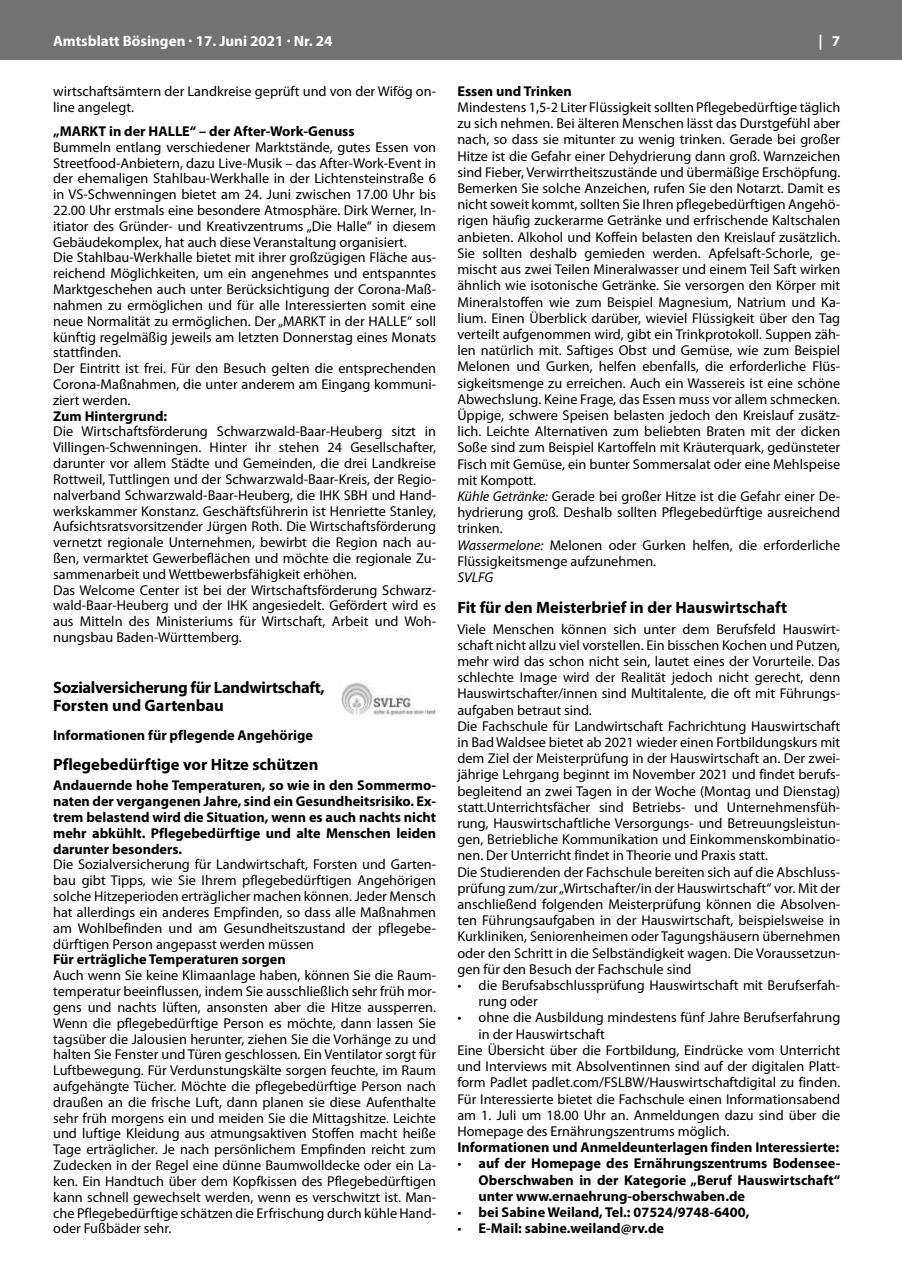
<style>
.page{position:relative;width:902px;height:1280px;background:#fff}
.page>*{position:absolute;margin:0;border:0;box-sizing:border-box;transform-origin:0 0}
.t1{font:700 16.5px "Myriad Pro";color:#000}
.t2{font:700 16.5px/18px "Myriad Pro";letter-spacing:-.02em;color:#000}
.t3{font:700 15px "Myriad Pro";color:#fff}
.t4{font:14.25px/15.8px "Myriad Pro";color:#000}
.t5{font:700 14.25px/15.8px "Myriad Pro";color:#000;text-align:justify}
.t6{font:italic 14.25px "Myriad Pro";color:#000}
.s1{font-style:italic}
.s2{font-weight:400}
</style>
<div class="page">
<div style="left:0;top:0;width:901px;height:60px;background:#727272"></div>
<img style="left:340px;top:681px;width:96px;height:35px">
<p class="t3" style="left:53px;top:31px;width:281px">Amtsblatt Bösingen · 17. Juni 2021 · Nr. 24</p>
<p class="t3" style="left:818px;top:31px;width:23px">| 7</p>
<p class="t4" style="left:53px;top:83px;width:384px">wirtschaftsämtern der Landkreise geprüft und von der Wifög on&shy;line angelegt.</p>
<p class="t5" style="left:53px;top:123px;width:303px">„MARKT in der HALLe“ – der After-Work-Genuss</p>
<p class="t4" style="left:53px;top:139px;width:384px">Bummeln entlang verschiedener Marktstände, gutes Essen von Streetfood-Anbietern, dazu Live-Musik – das After-Work-Event in der ehemaligen Stahlbau-Werkhalle in der Lichtensteinstraße 6 in VS-Schwenningen bietet am 24. Juni zwischen 17.00 Uhr bis 22.00 Uhr erstmals eine besondere Atmosphäre. Dirk Werner, In&shy;itiator des Gründer- und Kreativzentrums „Die Halle“ in diesem Gebäudekomplex, hat auch diese Veranstaltung organisiert.<br>Die Stahlbau-Werkhalle bietet mit ihrer großzügigen Fläche aus&shy;reichend Möglichkeiten, um ein angenehmes und entspanntes Marktgeschehen auch unter Berücksichtigung der Corona-Maß&shy;nahmen zu ermöglichen und für alle Interessierten somit eine neue Normalität zu ermöglichen. Der „MARKT in der HALLE“ soll künftig regelmäßig jeweils am letzten Donnerstag eines Monats stattfinden.<br>Der Eintritt ist frei. Für den Besuch gelten die entsprechenden Corona-Maßnahmen, die unter anderem am Eingang kommuni&shy;ziert werden.</p>
<p class="t5" style="left:53px;top:407px;width:116px">Zum Hintergrund:</p>
<p class="t4" style="left:53px;top:424px;width:384px">Die Wirtschaftsförderung Schwarzwald-Baar-Heuberg sitzt in Villingen-Schwenningen. Hinter ihr stehen 24 Gesellschafter, darunter vor allem Städte und Gemeinden, die drei Landkreise Rottweil, Tuttlingen und der Schwarzwald-Baar-Kreis, der Regio&shy;nalverband Schwarzwald-Baar-Heuberg, die IHK SBH und Hand&shy;werkskammer Konstanz. Geschäftsführerin ist Henriette Stanley, Aufsichtsratsvorsitzender Jürgen Roth. Die Wirtschaftsförderung vernetzt regionale Unternehmen, bewirbt die Region nach au&shy;ßen, vermarktet Gewerbeflächen und möchte die regionale Zu&shy;sammenarbeit und Wettbewerbsfähigkeit erhöhen.<br>Das Welcome Center ist bei der Wirtschaftsförderung Schwarz&shy;wald-Baar-Heuberg und der IHK angesiedelt. Gefördert wird es aus Mitteln des Ministeriums für Wirtschaft, Arbeit und Woh&shy;nungsbau Baden-Württemberg.</p>
<p class="t2" style="left:53px;top:678px;width:273px">Sozialversicherung für Landwirtschaft, forsten und Gartenbau</p>
<p class="t5" style="left:53px;top:726px;width:261px">informationen für pflegende Angehörige</p>
<p class="t1" style="left:53px;top:754px;width:267px">Pflegebedürftige vor Hitze schützen</p>
<p class="t5" style="left:53px;top:777px;width:384px">Andauernde hohe Temperaturen, so wie in den Sommermo&shy;naten der vergangenen Jahre, sind ein Gesundheitsrisiko. ex&shy;trem belastend wird die Situation, wenn es auch nachts nicht mehr abkühlt. Pflegebedürftige und alte Menschen leiden darunter besonders.</p>
<p class="t4" style="left:53px;top:857px;width:384px;text-align:justify">Die Sozialversicherung für Landwirtschaft, Forsten und Garten&shy;bau gibt Tipps, wie Sie Ihrem pflegebedürftigen Angehörigen solche Hitzeperioden erträglicher machen können. Jeder Mensch hat allerdings ein anderes Empfinden, so dass alle Maßnahmen am Wohlbefinden und am Gesundheitszustand der pflegebe&shy;dürftigen Person angepasst werden müssen</p>
<p class="t5" style="left:53px;top:951px;width:234px">für erträgliche Temperaturen sorgen</p>
<p class="t4" style="left:53px;top:967px;width:384px;text-align:justify">Auch wenn Sie keine Klimaanlage haben, können Sie die Raum&shy;temperatur beeinflussen, indem Sie ausschließlich sehr früh mor&shy;gens und nachts lüften, ansonsten aber die Hitze aussperren.<br>Wenn die pflegebedürftige Person es möchte, dann lassen Sie tagsüber die Jalousien herunter, ziehen Sie die Vorhänge zu und halten Sie Fenster und Türen geschlossen. Ein Ventilator sorgt für Luftbewegung. Für Verdunstungskälte sorgen feuchte, im Raum aufgehängte Tücher. Möchte die pflegebedürftige Person nach draußen an die frische Luft, dann planen sie diese Aufenthalte sehr früh morgens ein und meiden Sie die Mittagshitze. Leichte und luftige Kleidung aus atmungsaktiven Stoffen macht heiße Tage erträglicher. Je nach persönlichem Empfinden reicht zum Zudecken in der Regel eine dünne Baumwolldecke oder ein La&shy;ken. Ein Handtuch über dem Kopfkissen des Pflegebedürftigen kann schnell gewechselt werden, wenn es verschwitzt ist. Man&shy;che Pflegebedürftige schätzen die Erfrischung durch kühle Hand&shy;oder Fußbäder sehr.</p>
<p class="t5" style="left:457px;top:83px;width:116px">essen und Trinken</p>
<p class="t4" style="left:457px;top:99px;width:384px;line-height:16.2px">Mindestens 1,5-2 Liter Flüssigkeit sollten Pflegebedürftige täglich zu sich nehmen. Bei älteren Menschen lässt das Durstgefühl aber nach, so dass sie mitunter zu wenig trinken. Gerade bei großer Hitze ist die Gefahr einer Dehydrierung dann groß. Warnzeichen sind Fieber, Verwirrtheitszustände und übermäßige Erschöpfung.<br>Bemerken Sie solche Anzeichen, rufen Sie den Notarzt. Damit es nicht soweit kommt, sollten Sie Ihren pflegebedürftigen Angehö&shy;rigen häufig zuckerarme Getränke und erfrischende Kaltschalen anbieten. Alkohol und Koffein belasten den Kreislauf zusätzlich.<br>Sie sollten deshalb gemieden werden. Apfelsaft-Schorle, ge&shy;mischt aus zwei Teilen Mineralwasser und einem Teil Saft wirken ähnlich wie isotonische Getränke. Sie versorgen den Körper mit Mineralstoffen wie zum Beispiel Magnesium, Natrium und Ka&shy;lium. Einen Überblick darüber, wieviel Flüssigkeit über den Tag verteilt aufgenommen wird, gibt ein Trinkprotokoll. Suppen zäh&shy;len natürlich mit. Saftiges Obst und Gemüse, wie zum Beispiel Melonen und Gurken, helfen ebenfalls, die erforderliche Flüs&shy;sigkeitsmenge zu erreichen. Auch ein Wassereis ist eine schöne Abwechslung. Keine Frage, das Essen muss vor allem schmecken.<br>Üppige, schwere Speisen belasten jedoch den Kreislauf zusätz&shy;lich. Leichte Alternativen zum beliebten Braten mit der dicken Soße sind zum Beispiel Kartoffeln mit Kräuterquark, gedünsteter Fisch mit Gemüse, ein bunter Sommersalat oder eine Mehlspeise mit Kompott.<br><span class="s1">Kühle Getränke:</span> Gerade bei großer Hitze ist die Gefahr einer De&shy;hydrierung groß. Deshalb sollten Pflegebedürftige ausreichend trinken.<br><span class="s1">Wassermelone:</span> Melonen oder Gurken helfen, die erforderliche Flüssigkeitsmenge aufzunehmen.</p>
<p class="t6" style="left:457px;top:568px;width:38px">SVLFG</p>
<p class="t1" style="left:457px;top:597px;width:331px">fit für den Meisterbrief in der Hauswirtschaft</p>
<p class="t4" style="left:457px;top:620px;width:384px;line-height:16.2px">Viele Menschen können sich unter dem Berufsfeld Hauswirt&shy;schaft nicht allzu viel vorstellen. Ein bisschen Kochen und Putzen, mehr wird das schon nicht sein, lautet eines der Vorurteile. Das schlechte Image wird der Realität jedoch nicht gerecht, denn Hauswirtschafter/innen sind Multitalente, die oft mit Führungs&shy;aufgaben betraut sind.<br>Die Fachschule für Landwirtschaft Fachrichtung Hauswirtschaft in Bad Waldsee bietet ab 2021 wieder einen Fortbildungskurs mit dem Ziel der Meisterprüfung in der Hauswirtschaft an. Der zwei&shy;jährige Lehrgang beginnt im November 2021 und findet berufs&shy;begleitend an zwei Tagen in der Woche (Montag und Dienstag) statt.Unterrichtsfächer sind Betriebs- und Unternehmensfüh&shy;rung, Hauswirtschaftliche Versorgungs- und Betreuungsleistun&shy;gen, Betriebliche Kommunikation und Einkommenskombinatio&shy;nen. Der Unterricht findet in Theorie und Praxis statt.<br>Die Studierenden der Fachschule bereiten sich auf die Abschluss&shy;prüfung zum/zur „Wirtschafter/in der Hauswirtschaft“ vor. Mit der anschließend folgenden Meisterprüfung können die Absolven&shy;ten Führungsaufgaben in der Hauswirtschaft, beispielsweise in Kurkliniken, Seniorenheimen oder Tagungshäusern übernehmen oder den Schritt in die Selbständigkeit wagen. Die Voraussetzun&shy;gen für den Besuch der Fachschule sind</p>
<p class="t4" style="left:478px;top:977px;width:363px;line-height:16.2px;text-indent:-21px">• die Berufsabschlussprüfung Hauswirtschaft mit Berufserfah&shy;rung oder</p>
<p class="t4" style="left:457px;top:1009px;width:384px">• ohne die Ausbildung mindestens fünf Jahre Berufserfahrung</p>
<p class="t4" style="left:478px;top:1026px;width:128px">in der Hauswirtschaft</p>
<p class="t4" style="left:457px;top:1042px;width:384px">Eine Übersicht über die Fortbildung, Eindrücke vom Unterricht</p>
<p class="t4" style="left:457px;top:1058px;width:384px">und Interviews mit Absolventinnen sind auf der digitalen Platt-</p>
<p class="t4" style="left:457px;top:1074px;width:384px">form Padlet padlet.com/FSLBW/Hauswirtschaftdigital zu finden.</p>
<p class="t4" style="left:457px;top:1091px;width:384px">Für Interessierte bietet die Fachschule einen Informationsabend</p>
<p class="t4" style="left:457px;top:1107px;width:384px">am 1. Juli um 18.00 Uhr an. Anmeldungen dazu sind über die</p>
<p class="t4" style="left:457px;top:1123px;width:273px">Homepage des Ernährungszentrums möglich.</p>
<p class="t5" style="left:457px;top:1139px;width:383px">informationen und Anmeldeunterlagen finden interessierte:</p>
<p class="t5" style="left:478px;top:1155px;width:363px;line-height:16.2px;text-indent:-21px"><span class="s2">•</span> auf der Homepage des ernährungszentrums Bodensee&shy;oberschwaben in der Kategorie „Beruf Hauswirtschaft“ unter www.ernaehrung-oberschwaben.de</p>
<p class="t5" style="left:457px;top:1204px;width:293px"><span class="s2">•</span> bei Sabine Weiland, Tel.: 07524/9748-6400,</p>
<p class="t5" style="left:457px;top:1220px;width:208px"><span class="s2">•</span> e-Mail: sabine.weiland@rv.de</p>
</div>
